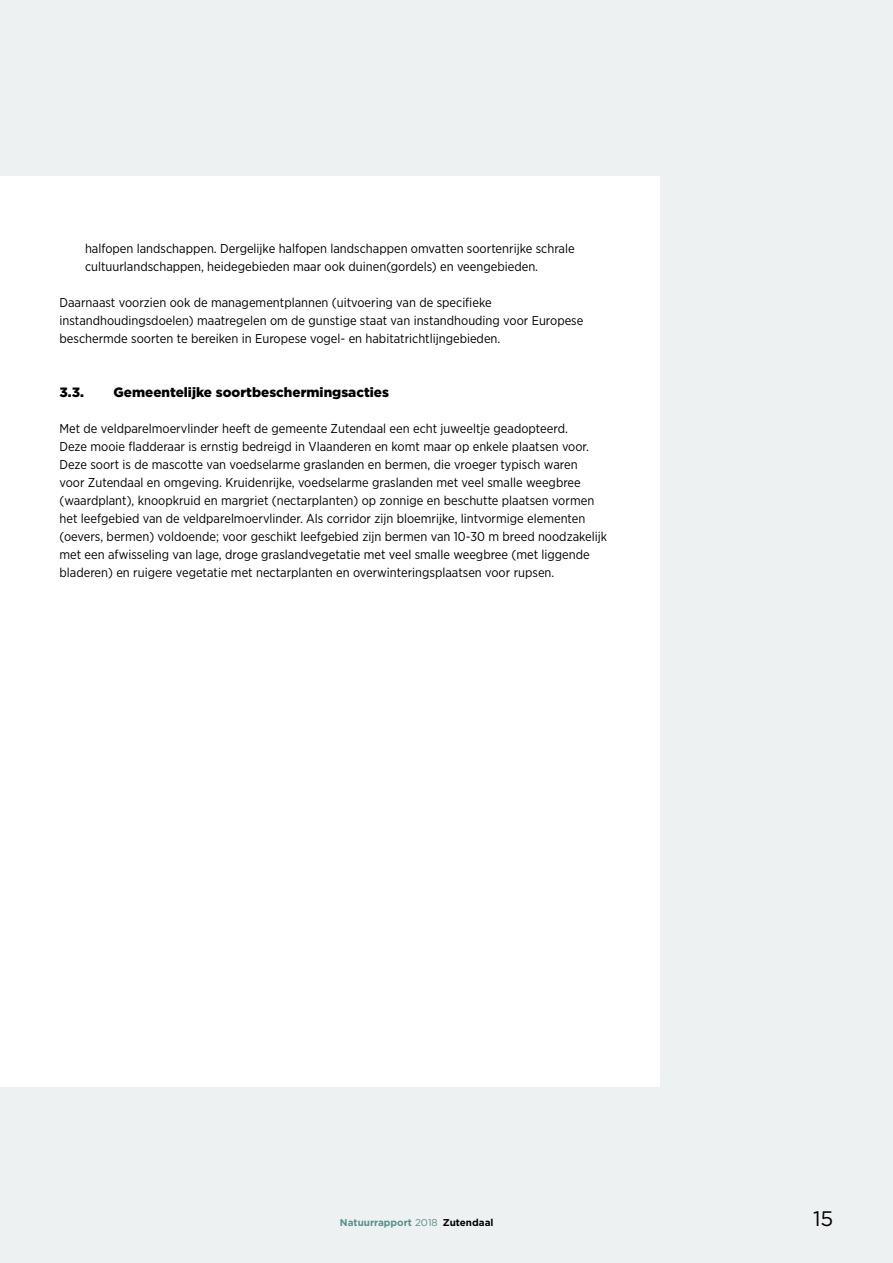
<style>
.page{position:relative;width:893px;height:1263px;background:#eef1f1}
.page>*{position:absolute;margin:0;border:0;box-sizing:border-box;transform-origin:0 0}
.t1{font:21px "Gotham";color:#000}
.Titel_1_2{font:900 13.5px "Gotham";color:#000}
.Tekst{font:12.9px/18px "Gotham Narrow";color:#000}
.Tekst_Opsomming_-_nu{font:12.9px/18px "Gotham Narrow";color:#000}
.t2{font:700 9.9px "Gotham";color:#57928a}
.s1{font-weight:400}
.s2{color:#000}
</style>
<div class="page">
<div style="left:0;top:176px;width:659px;height:910px;background:#fff"></div>
<p class="Tekst_Opsomming_-_nu" style="left:85px;top:239px;width:491px">halfopen landschappen. Dergelijke halfopen landschappen omvatten soortenrijke schrale cultuurlandschappen, heidegebieden maar ook duinen(gordels) en veengebieden.</p>
<p class="Tekst" style="left:60px;top:293px;width:525px">Daarnaast voorzien ook de managementplannen (uitvoering van de specifieke instandhoudingsdoelen) maatregelen om de gunstige staat van instandhouding voor Europese beschermde soorten te bereiken in Europese vogel- en habitatrichtlijngebieden.</p>
<p class="Titel_1_2" style="left:60px;top:383px;width:26px">3.3.</p>
<p class="Titel_1_2" style="left:114px;top:383px;width:277px">Gemeentelijke soortbeschermingsacties</p>
<p class="Tekst" style="left:60px;top:419px;width:549px">Met de veldparelmoervlinder heeft de gemeente Zutendaal een echt juweeltje geadopteerd.<br>Deze mooie fladderaar is ernstig bedreigd in Vlaanderen en komt maar op enkele plaatsen voor.<br>Deze soort is de mascotte van voedselarme graslanden en bermen, die vroeger typisch waren<br>voor Zutendaal en omgeving. Kruidenrijke, voedselarme graslanden met veel smalle weegbree (waardplant), knoopkruid en margriet (nectarplanten) op zonnige en beschutte plaatsen vormen het leefgebied van de veldparelmoervlinder. Als corridor zijn bloemrijke, lintvormige elementen (oevers, bermen) voldoende; voor geschikt leefgebied zijn bermen van 10-30 m breed noodzakelijk met een afwisseling van lage, droge graslandvegetatie met veel smalle weegbree (met liggende bladeren) en ruigere vegetatie met nectarplanten en overwinteringsplaatsen voor rupsen.</p>
<p class="t2" style="left:340px;top:1215px;width:155px">Natuurrapport <span class="s1">2018</span> <span class="s2">Zutendaal</span></p>
<h1 class="t1" style="left:813px;top:1205px;width:22px">15</h1>
</div>
